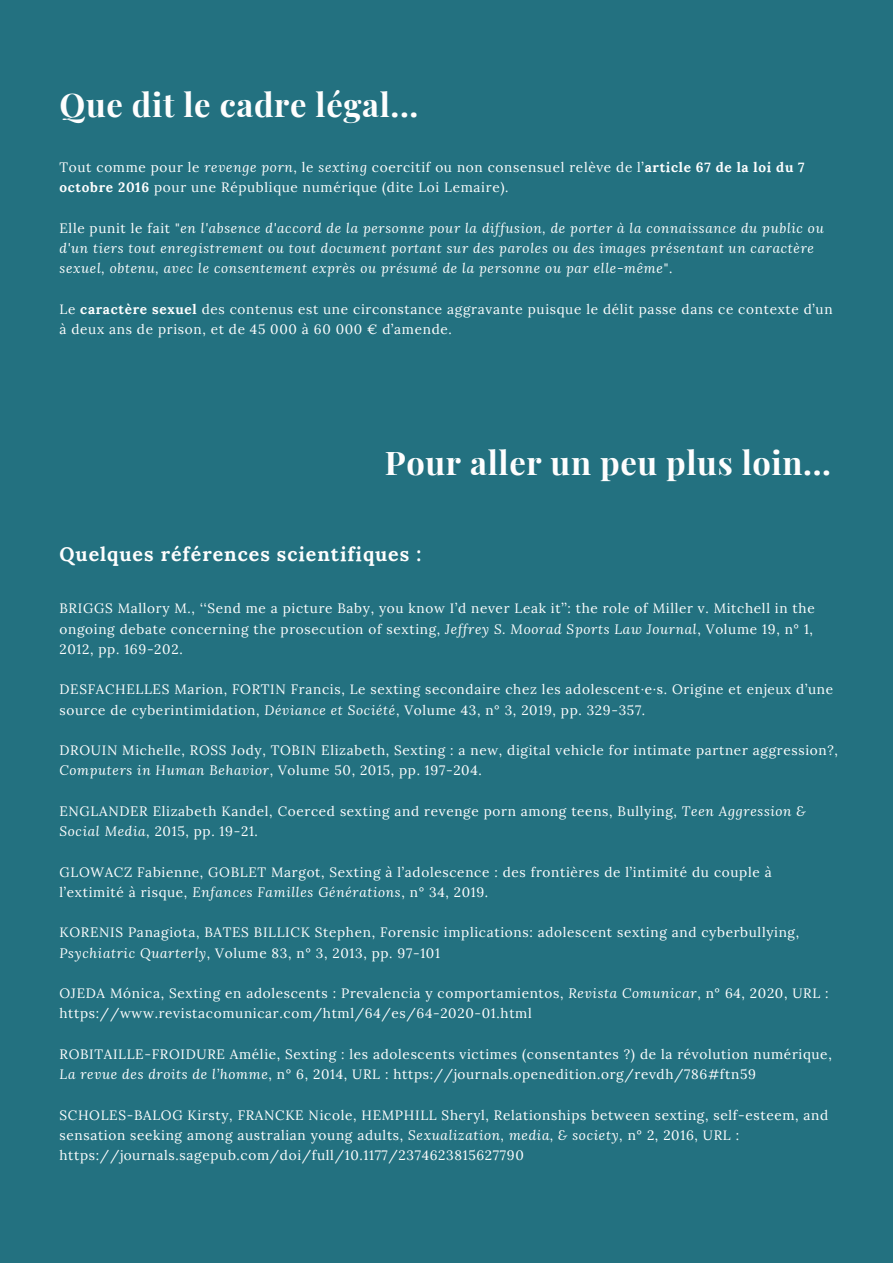
<style>
.page{position:relative;width:893px;height:1264px;background:#fff}
.page>*{position:absolute;margin:0;border:0;box-sizing:border-box;transform-origin:0 0}
.t1{font:700 32.7px "Playfair Display";letter-spacing:.02em;color:#fefefe}
.t2{font:700 19.65px "Lora";letter-spacing:.05em;color:#fefefe}
.t3{font:13.5px/20.2px "Lora";letter-spacing:.05em;color:#fefefe}
.t4{font:italic 13.5px/20.2px "Lora";letter-spacing:.05em;color:#fefefe}
.s1{font-style:italic}
.s2{font-weight:700}
.s3{font-style:normal}
</style>
<div class="page">
<div style="left:0;top:0;width:892px;height:1262px;background:#237180"></div>
<p class="t1" style="left:59px;top:81px;width:360px">Que dit le cadre légal...</p>
<p class="t3" style="left:59px;top:157px;width:746px">Tout comme pour le <span class="s1">revenge porn</span>, le <span class="s1">sexting</span> coercitif ou non consensuel relève de l’<span class="s2">article 67 de la loi du 7 octobre 2016</span> pour une République numérique (dite Loi Lemaire).</p>
<p class="t4" style="left:59px;top:217px;width:765px"><span class="s3">Elle punit le fait "</span>en l'absence d'accord de la personne pour la diffusion, de porter à la connaissance du public ou d'un tiers tout enregistrement ou tout document portant sur des paroles ou des images présentant un caractère sexuel, obtenu, avec le consentement exprès ou présumé de la personne ou par elle-même<span class="s3">".</span></p>
<p class="t3" style="left:59px;top:298px;width:774px">Le <span class="s2">caractère sexuel</span> des contenus est une circonstance aggravante puisque le délit passe dans ce contexte d’un à deux ans de prison, et de 45 000 à 60 000 € d’amende.</p>
<p class="t1" style="left:385px;top:439px;width:447px">Pour aller un peu plus loin...</p>
<p class="t2" style="left:59px;top:541px;width:363px">Quelques références scientifiques :</p>
<p class="t3" style="left:59px;top:598px;width:756px">BRIGGS Mallory M., ‘‘Send me a picture Baby, you know I’d never Leak it’’: the role of Miller v. Mitchell in the ongoing debate concerning the prosecution of sexting, <span class="s1">Jeffrey S. Moorad Sports Law Journal</span>, Volume 19, n° 1,<br>2012, pp. 169-202.</p>
<p class="t3" style="left:59px;top:679px;width:775px">DESFACHELLES Marion, FORTIN Francis, Le sexting secondaire chez les adolescent·e·s. Origine et enjeux d’une source de cyberintimidation, <span class="s1">Déviance et Société</span>, Volume 43, n° 3, 2019, pp. 329-357.</p>
<p class="t3" style="left:59px;top:740px;width:779px">DROUIN Michelle, ROSS Jody, TOBIN Elizabeth, Sexting : a new, digital vehicle for intimate partner aggression?,<br><span class="s1">Computers in Human Behavior</span>, Volume 50, 2015, pp. 197-204.</p>
<p class="t3" style="left:59px;top:800px;width:747px">ENGLANDER Elizabeth Kandel, Coerced sexting and revenge porn among teens, Bullying, <span class="s1">Teen Aggression &amp;<br>Social Media</span>, 2015, pp. 19-21.</p>
<p class="t3" style="left:59px;top:861px;width:713px">GLOWACZ Fabienne, GOBLET Margot, Sexting à l’adolescence : des frontières de l’intimité du couple à l’extimité à risque, <span class="s1">Enfances Familles Générations</span>, n° 34, 2019.</p>
<p class="t3" style="left:59px;top:922px;width:741px">KORENIS Panagiota, BATES BILLICK Stephen, Forensic implications: adolescent sexting and cyberbullying,<br><span class="s1">Psychiatric Quarterly</span>, Volume 83, n° 3, 2013, pp. 97-101</p>
<p class="t3" style="left:59px;top:982px;width:770px">OJEDA Mónica, Sexting en adolescents : Prevalencia y comportamientos, <span class="s1">Revista Comunicar</span>, n° 64, 2020, URL : https://www.revistacomunicar.com/html/64/es/64-2020-01.html</p>
<p class="t3" style="left:59px;top:1043px;width:773px">ROBITAILLE-FROIDURE Amélie, Sexting : les adolescents victimes (consentantes ?) de la révolution numérique,<br><span class="s1">La revue des droits de l’homme</span>, n° 6, 2014, URL : https://journals.openedition.org/revdh/786#ftn59</p>
<p class="t3" style="left:59px;top:1104px;width:770px">SCHOLES-BALOG Kirsty, FRANCKE Nicole, HEMPHILL Sheryl, Relationships between sexting, self-esteem, and sensation seeking among australian young adults, <span class="s1">Sexualization, media, &amp; society</span>, n° 2, 2016, URL : https://journals.sagepub.com/doi/full/10.1177/2374623815627790</p>
</div>
